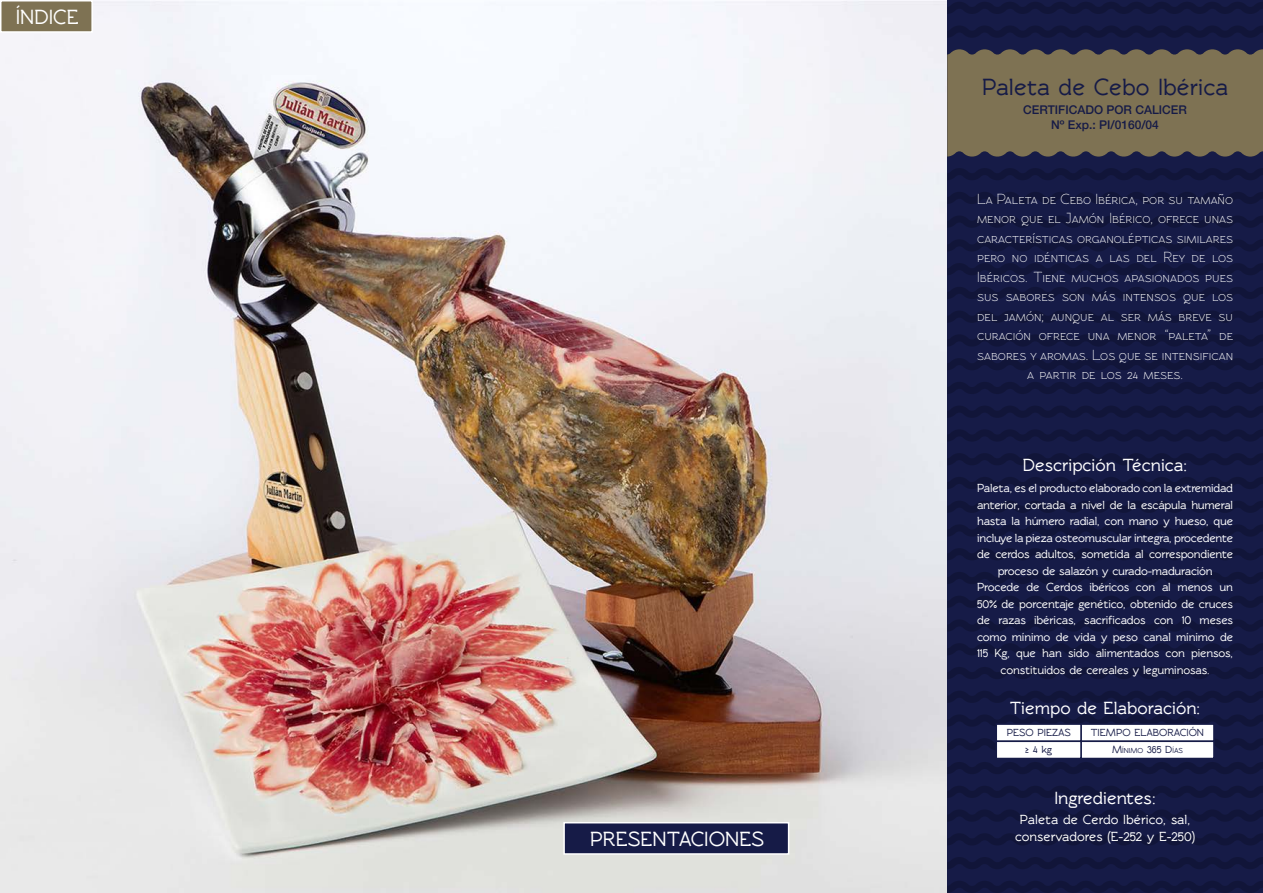
<style>
.page{position:relative;width:1263px;height:893px;background:#fff}
.page>*{position:absolute;margin:0;border:0;box-sizing:border-box;transform-origin:0 0}
.t1{font:700 24px "Rawengulk";color:#161b47}
.t2{font:700 21px "Rawengulk";color:#fff}
.t3{font:700 18px "Rawengulk";color:#fff}
.t4{font:15px/19.5px "Rawengulk Pcs";color:#fff;text-align:center}
.t5{font:700 13.5px/16.2px "Rawengulk";color:#fff;text-align:center}
.t6{font:700 12px/16.5px "Rawengulk";letter-spacing:-.02em;color:#fff;text-align:center}
.t7{font:500 12px/15px "Helvetica 65";color:#161b47;text-align:center}
.t8{font:700 10.5px "Rawengulk";color:#161b47}
.t9{font:700 10.5px "Rawengulk";color:#161b47}
.t10{font:700 7.35px "Rawengulk";color:#161b47}
.s1{font-size:10.5px}
.s2{font-size:7.35px}
</style>
<div class="page">
<div style="left:947px;top:0;width:316px;height:893px;background:#161b47"></div>
<svg style="left:947px;top:2px;width:316px;height:12px"></svg>
<svg style="left:947px;top:26px;width:316px;height:12px"></svg>
<svg style="left:947px;top:168px;width:316px;height:12px"></svg>
<svg style="left:947px;top:192px;width:316px;height:12px"></svg>
<svg style="left:947px;top:216px;width:316px;height:12px"></svg>
<svg style="left:947px;top:240px;width:316px;height:11px"></svg>
<svg style="left:947px;top:263px;width:316px;height:12px"></svg>
<svg style="left:947px;top:287px;width:316px;height:12px"></svg>
<svg style="left:947px;top:311px;width:316px;height:12px"></svg>
<svg style="left:947px;top:335px;width:316px;height:11px"></svg>
<svg style="left:947px;top:358px;width:316px;height:12px"></svg>
<svg style="left:947px;top:382px;width:316px;height:12px"></svg>
<svg style="left:947px;top:406px;width:316px;height:12px"></svg>
<svg style="left:947px;top:430px;width:316px;height:11px"></svg>
<svg style="left:947px;top:453px;width:316px;height:12px"></svg>
<svg style="left:947px;top:477px;width:316px;height:12px"></svg>
<svg style="left:947px;top:501px;width:316px;height:12px"></svg>
<svg style="left:947px;top:525px;width:316px;height:11px"></svg>
<svg style="left:947px;top:548px;width:316px;height:12px"></svg>
<svg style="left:947px;top:572px;width:316px;height:12px"></svg>
<svg style="left:947px;top:596px;width:316px;height:12px"></svg>
<svg style="left:947px;top:620px;width:316px;height:11px"></svg>
<svg style="left:947px;top:643px;width:316px;height:12px"></svg>
<svg style="left:947px;top:667px;width:316px;height:12px"></svg>
<svg style="left:947px;top:691px;width:316px;height:12px"></svg>
<svg style="left:947px;top:715px;width:316px;height:12px"></svg>
<svg style="left:947px;top:738px;width:316px;height:12px"></svg>
<svg style="left:947px;top:762px;width:316px;height:12px"></svg>
<svg style="left:947px;top:786px;width:316px;height:12px"></svg>
<svg style="left:947px;top:810px;width:316px;height:12px"></svg>
<svg style="left:947px;top:833px;width:316px;height:12px"></svg>
<svg style="left:947px;top:857px;width:316px;height:12px"></svg>
<svg style="left:947px;top:881px;width:316px;height:12px"></svg>
<div style="left:947px;top:49px;width:316px;height:108px;background:#7e7253"></div>
<div style="left:1080px;top:723px;width:135px;height:19px;background:#fff;border:2px solid #161b47"></div>
<div style="left:1080px;top:740px;width:135px;height:19px;background:#fff;border:2px solid #161b47"></div>
<div style="left:995px;top:723px;width:87px;height:19px;background:#fff;border:2px solid #161b47"></div>
<div style="left:995px;top:740px;width:87px;height:19px;background:#fff;border:2px solid #161b47"></div>
<img style="left:1px;top:1px;width:945px;height:891px">
<div style="left:1px;top:1px;width:91px;height:31px;background:#7e7253"></div>
<div style="left:0;top:0;width:93px;height:33px;border:2px solid #fff"></div>
<div style="left:563px;top:822px;width:226px;height:33px;background:#161b47;border:2px solid #fff"></div>
<h2 class="t2" style="left:16px;top:5px;width:64px">ÍNDICE</h2>
<h2 class="t2" style="left:590px;top:827px;width:174px">PRESENTACIONES</h2>
<h1 class="t1" style="left:982px;top:73px;width:248px">Paleta de Cebo Ibérica</h1>
<p class="t7" style="left:1023px;top:102px;width:165px">CERTIFICADO POR CALICER<br>Nº Exp.: PI/0160/04</p>
<p class="t4" style="left:977px;top:189px;width:258px">La Paleta de Cebo Ibérica, por su tamaño menor que el Jamón Ibérico, ofrece unas características organolépticas similares pero no idénticas a las del Rey de los Ibéricos. Tiene muchos apasionados pues sus sabores son más intensos que los del jamón; aunque al ser más breve su curación ofrece una menor “paleta” de sabores y aromas. Los que se intensifican a partir de los 24 meses.</p>
<h3 class="t3" style="left:1023px;top:455px;width:166px">Descripción Técnica:</h3>
<p class="t6" style="left:977px;top:480px;width:258px">Paleta, es el producto elaborado con la extremidad anterior, cortada a nivel de la escápula humeral hasta la húmero radial, con mano y hueso, que incluye la pieza osteomuscular íntegra, procedente de cerdos adultos, sometida al correspondiente proceso de salazón y curado-maduración Procede de Cerdos ibéricos con al menos un 50% de porcentaje genético, obtenido de cruces de razas ibéricas, sacrificados con 10 meses como mínimo de vida y peso canal mínimo de 115 Kg, que han sido alimentados con piensos, constituidos de cereales y leguminosas.</p>
<h3 class="t3" style="left:1010px;top:698px;width:192px">Tiempo de Elaboración:</h3>
<p class="t8" style="left:1091px;top:727px;width:115px">TIEMPO ELABORACIÓN</p>
<p class="t10" style="left:1112px;top:746px;width:18px"><span class="s1">M</span>ÍNIMO</p>
<p class="t8" style="left:1147px;top:744px;width:37px">365 D<span class="s2">ÍAS</span></p>
<p class="t8" style="left:1007px;top:727px;width:65px">PESO PIEZAS</p>
<p class="t9" style="left:1025px;top:744px;width:28px">≥ 4 kg</p>
<h3 class="t3" style="left:1054px;top:788px;width:103px">Ingredientes:</h3>
<p class="t5" style="left:1015px;top:812px;width:182px">Paleta de Cerdo Ibérico, sal, conservadores (E-252 y E-250)</p>
</div>
